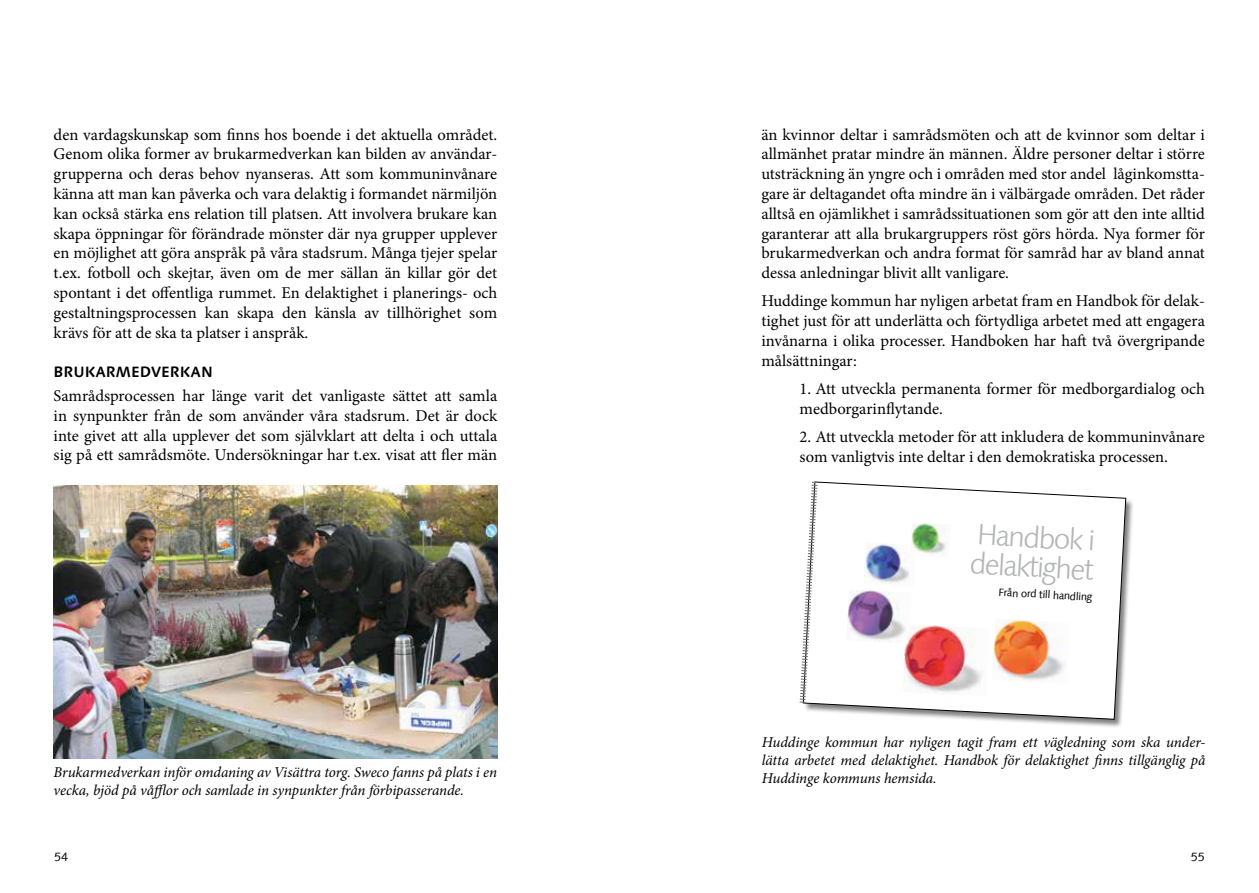
<style>
.page{position:relative;width:1259px;height:893px;background:#fff}
.page>*{position:absolute;margin:0;border:0;box-sizing:border-box;transform-origin:0 0}
.t1{font:300 29.55px/29.2px "Linotype Syntax Com";color:#b2b4b6}
.t2{font:16.5px/19.8px "Minion Pro";color:#000;text-align:justify}
.t3{font:italic 15px/18px "Minion Pro";letter-spacing:-.01em;color:#000}
.t4{font:700 15px "Linotype Syntax Com";color:#000}
.t5{font:12px "Linotype Syntax Com";color:#000}
.t6{font:10.95px "Linotype Syntax Com";color:#000}
</style>
<div class="page">
<img style="left:54px;top:485px;width:443px;height:274px">
<div style="left:803px;top:482px;width:331px;height:246px;background:#000;opacity:.5"></div>
<svg style="left:803px;top:482px;width:323px;height:237px"></svg>
<svg style="left:799px;top:482px;width:18px;height:221px"></svg>
<p class="t2" style="left:54px;top:124px;width:445px">den vardagskunskap som finns hos boende i det aktuella området.<br>Genom olika former av brukarmedverkan kan bilden av användar&shy;grupperna och deras behov nyanseras. Att som kommuninvånare känna att man kan påverka och vara delaktig i formandet närmiljön kan också stärka ens relation till platsen. Att involvera brukare kan skapa öppningar för förändrade mönster där nya grupper upplever en möjlighet att göra anspråk på våra stadsrum. Många tjejer spelar t.ex. fotboll och skejtar, även om de mer sällan än killar gör det spontant i det offentliga rummet. En delaktighet i planerings- och gestaltningsprocessen kan skapa den känsla av tillhörighet som krävs för att de ska ta platser i anspråk.</p>
<p class="t4" style="left:54px;top:362px;width:161px">B RUKARMEDVERKAN</p>
<p class="t2" style="left:54px;top:386px;width:445px">Samrådsprocessen har länge varit det vanligaste sättet att samla in synpunkter från de som använder våra stadsrum. Det är dock inte givet att alla upplever det som självklart att delta i och uttala sig på ett samrådsmöte. Undersökningar har t.ex. visat att fler män</p>
<p class="t3" style="left:54px;top:764px;width:445px">Brukarmedverkan inför omdaning av Visättra torg. Sweco fanns på plats i en vecka, bjöd på våfflor och samlade in synpunkter från förbipasserande.</p>
<p class="t2" style="left:761px;top:124px;width:445px">än kvinnor deltar i samrådsmöten och att de kvinnor som deltar i allmänhet pratar mindre än männen. Äldre personer deltar i större utsträckning än yngre och i områden med stor andel låginkomstta&shy;gare är deltagandet ofta mindre än i välbärgade områden. Det råder alltså en ojämlikhet i samrådssituationen som gör att den inte alltid garanterar att alla brukargruppers röst görs hörda. Nya former för brukarmedverkan och andra format för samråd har av bland annat dessa anledningar blivit allt vanligare.</p>
<p class="t2" style="left:761px;top:291px;width:445px">Huddinge kommun har nyligen arbetat fram en Handbok för delak&shy;tighet just för att underlätta och förtydliga arbetet med att engagera invånarna i olika processer. Handboken har haft två övergripande målsättningar:</p>
<p class="t2" style="left:799px;top:379px;width:407px">1. Att utveckla permanenta former för medborgardialog och medborgarinflytande.</p>
<p class="t2" style="left:799px;top:427px;width:407px">2. Att utveckla metoder för att inkludera de kommuninvånare som vanligtvis inte deltar i den demokratiska processen.</p>
<h1 class="t1" style="left:972px;top:519px;width:126px;rotate:3deg">Handbok i delaktighet</h1>
<p class="t6" style="left:998px;top:585px;width:96px;rotate:3deg">Från ord till handling</p>
<p class="t3" style="left:762px;top:733px;width:445px;text-align:justify">Huddinge kommun har nyligen tagit fram ett vägledning som ska under&shy;lätta arbetet med delaktighet. Handbok för delaktighet finns tillgänglig på Huddinge kommuns hemsida.</p>
<p class="t5" style="left:54px;top:849px;width:16px">54</p>
<p class="t5" style="left:1191px;top:849px;width:16px">55</p>
</div>
